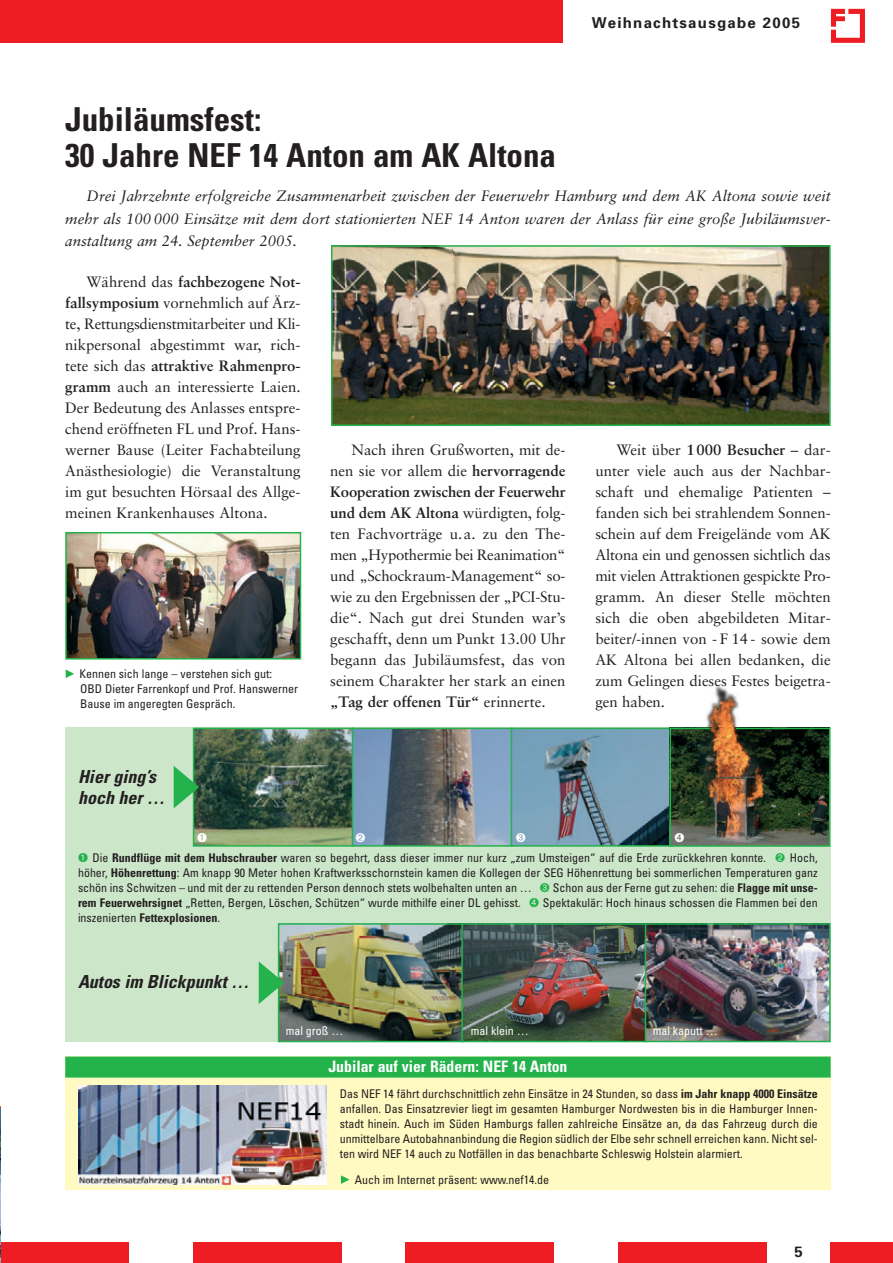
<style>
.page{position:relative;width:893px;height:1263px;background:#fff}
.page>*{position:absolute;margin:0;border:0;box-sizing:border-box;transform-origin:0 0}
.t1{font:700 condensed 33px/36px "Univers";color:#231f20}
.t2{font:italic 700 condensed 18px/21px "Univers";color:#231f20}
.t3{font:700 condensed 15.75px "Univers";color:#fff}
.t4{font:15px/21px "Sabon";color:#231f20;text-align:justify}
.t5{font:italic 15px/22.5px "Sabon";color:#231f20;text-align:justify}
.t6{font:700 15px "Univers";letter-spacing:.085em;color:#231f20}
.t7{font:condensed 12px/15px "Univers";color:#231f20;text-align:justify}
.t8{font:condensed 12px "Univers";color:#fff}
.s1{font-weight:700}
.s2{color:#23b24b}
</style>
<div class="page">
<img style="left:0;top:0;width:893px;height:1263px">
<svg style="left:197px;top:833px;width:10px;height:9px"></svg>
<svg style="left:356px;top:833px;width:9px;height:9px"></svg>
<svg style="left:516px;top:833px;width:9px;height:9px"></svg>
<img style="left:669px;top:727px;width:162px;height:120px">
<h1 class="t1" style="left:65px;top:104px;width:492px">Jubiläumsfest:<br>30 Jahre NEF 14 Anton am AK Altona</h1>
<p class="t6" style="left:592px;top:17px;width:210px">Weihnachtsausgabe 2005</p>
<p class="t5" style="left:65px;top:186px;width:767px;text-indent:21px">Drei Jahrzehnte erfolgreiche Zusammenarbeit zwischen der Feuerwehr Hamburg und dem AK Altona sowie weit mehr als 100 000 Einsätze mit dem dort stationierten NEF 14 Anton waren der Anlass für eine große Jubiläumsver&shy;anstaltung am 24. September 2005.</p>
<p class="t4" style="left:65px;top:273px;width:237px;text-indent:21px">Während das <span class="s1">fachbezogene Not&shy;fallsymposium</span> vornehmlich auf Ärz&shy;te, Rettungsdienstmitarbeiter und Kli&shy;nikpersonal abgestimmt war, rich&shy;tete sich das <span class="s1">attraktive Rahmenpro&shy;gramm</span> auch an interessierte Laien.<br>Der Bedeutung des Anlasses entspre&shy;chend eröffneten FL und Prof. Hans&shy;werner Bause (Leiter Fachabteilung Anästhesiologie) die Veranstaltung im gut besuchten Hörsaal des Allge&shy;meinen Krankenhauses Altona.</p>
<p class="t4" style="left:330px;top:441px;width:237px;text-indent:21px">Nach ihren Grußworten, mit de&shy;nen sie vor allem die <span class="s1">hervorragende Kooperation zwischen der Feuerwehr und dem AK Altona</span> würdigten, folg&shy;ten Fachvorträge u.a. zu den The&shy;men „Hypothermie bei Reanimation“ und „Schockraum-Management“ so&shy;wie zu den Ergebnissen der „PCI-Stu&shy;die“. Nach gut drei Stunden war’s geschafft, denn um Punkt 13.00 Uhr begann das Jubiläumsfest, das von seinem Charakter her stark an einen <span class="s1">„Tag der offenen Tür“</span> erinnerte.</p>
<p class="t4" style="left:595px;top:441px;width:237px;text-indent:21px">Weit über <span class="s1">1000 Besucher</span> – dar&shy;unter viele auch aus der Nachbar&shy;schaft und ehemalige Patienten – fanden sich bei strahlendem Sonnen&shy;schein auf dem Freigelände vom AK Altona ein und genossen sichtlich das mit vielen Attraktionen gespickte Pro&shy;gramm. An dieser Stelle möchten sich die oben abgebildeten Mitar&shy;beiter/-innen von - F 14 - sowie dem AK Altona bei allen bedanken, die zum Gelingen dieses Festes beigetra&shy;gen haben.</p>
<p class="t7" style="left:79px;top:667px;width:220px;text-align:left">Kennen sich lange – verstehen sich gut:<br>OBD Dieter Farrenkopf und Prof. Hanswerner<br>Bause im angeregten Gespräch.</p>
<p class="t2" style="left:78px;top:768px;width:92px">Hierging’s hoch her…</p>
<p class="t7" style="left:78px;top:851px;width:741px"><span class="s2">➊</span> Die <span class="s1">Rundflüge mit dem Hubschrauber</span> waren so begehrt, dass dieser immer nur kurz „zum Umsteigen“ auf die Erde zurückkehren konnte. <span class="s2">➋</span> Hoch, höher, <span class="s1">Höhenrettung</span>: Am knapp 90 Meter hohen Kraftwerksschornstein kamen die Kollegen der SEG Höhenrettung bei sommerlichen Temperaturen ganz schön ins Schwitzen – und mit der zu rettenden Person dennoch stets wolbehalten unten an … <span class="s2">➌</span> Schon aus der Ferne gut zu sehen: die <span class="s1">Flagge mit unse&shy;rem Feuerwehrsignet</span> „Retten, Bergen, Löschen, Schützen“ wurde mithilfe einer DL gehisst. <span class="s2">➍</span> Spektakulär: Hoch hinaus schossen die Flammen bei den inszenierten <span class="s1">Fettexplosionen</span>.</p>
<p class="t2" style="left:78px;top:973px;width:176px">Autos im Blickpunkt…</p>
<p class="t8" style="left:286px;top:1027px;width:59px">mal groß …</p>
<p class="t8" style="left:471px;top:1027px;width:59px">mal klein …</p>
<p class="t8" style="left:653px;top:1027px;width:67px">mal kaputt …</p>
<p class="t3" style="left:328px;top:1061px;width:241px">Jubilar auf vier Rädern: NEF 14 Anton</p>
<p class="t7" style="left:340px;top:1087px;width:480px">Das NEF 14 fährt durchschnittlich zehn Einsätze in 24 Stunden, so dass <span class="s1">im Jahr knapp 4000 Einsätze </span>anfallen. Das Einsatzrevier liegt im gesamten Hamburger Nordwesten bis in die Hamburger Innen&shy;stadt hinein. Auch im Süden Hamburgs fallen zahlreiche Einsätze an, da das Fahrzeug durch die unmittelbare Autobahnanbindung die Region südlich der Elbe sehr schnell erreichen kann. Nicht sel&shy;ten wird NEF 14 auch zu Notfällen in das benachbarte Schleswig Holstein alarmiert.</p>
<p class="t7" style="left:355px;top:1173px;width:196px">Auch im Internet präsent: www.nef14.de</p>
<p class="t6" style="left:795px;top:1246px;width:10px">5</p>
</div>
